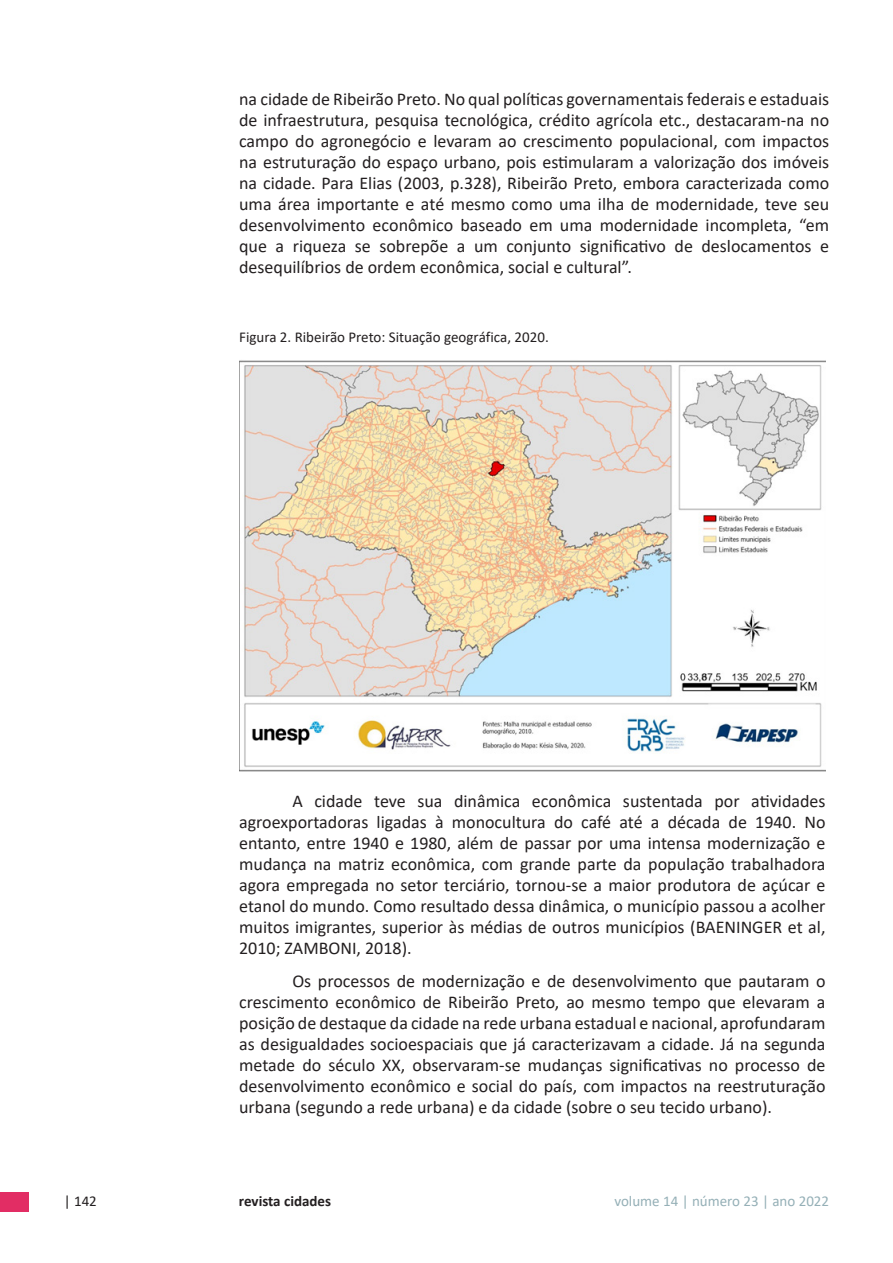
<style>
.page{position:relative;width:893px;height:1263px;background:#fff}
.page>*{position:absolute;margin:0;border:0;box-sizing:border-box;transform-origin:0 0}
.t1{font:18px/21px "Calibri";color:#231f20;text-align:justify}
.t2{font:15px "Calibri";color:#231f20}
.t3{font:15px "Calibri";color:#95b0b7}
.t4{font:700 15px "Calibri";color:#231f20}
</style>
<div class="page">
<div style="left:0;top:1192px;width:29px;height:20px;background:#e22d64"></div>
<img style="left:240px;top:360px;width:585px;height:411px">
<p class="t1" style="left:239px;top:88px;width:591px">na cidade de Ribeirão Preto. No qual políticas governamentais federais e estaduais de infraestrutura, pesquisa tecnológica, crédito agrícola etc., destacaram-na no campo do agronegócio e levaram ao crescimento populacional, com impactos na estruturação do espaço urbano, pois estimularam a valorização dos imóveis na cidade. Para Elias (2003, p.328), Ribeirão Preto, embora caracterizada como uma área importante e até mesmo como uma ilha de modernidade, teve seu desenvolvimento econômico baseado em uma modernidade incompleta, “em que a riqueza se sobrepõe a um conjunto significativo de deslocamentos e desequilíbrios de ordem econômica, social e cultural”.</p>
<p class="t2" style="left:239px;top:327px;width:311px">Figura 2. Ribeirão Preto: Situação geográfica, 2020.</p>
<p class="t1" style="left:239px;top:790px;width:588px;text-indent:53px">A cidade teve sua dinâmica econômica sustentada por atividades agroexportadoras ligadas à monocultura do café até a década de 1940. No entanto, entre 1940 e 1980, além de passar por uma intensa modernização e mudança na matriz econômica, com grande parte da população trabalhadora agora empregada no setor terciário, tornou-se a maior produtora de açúcar e etanol do mundo. Como resultado dessa dinâmica, o município passou a acolher muitos imigrantes, superior às médias de outros municípios (BAENINGER et al, 2010; ZAMBONI, 2018).</p>
<p class="t1" style="left:239px;top:970px;width:588px;text-indent:53px">Os processos de modernização e de desenvolvimento que pautaram o crescimento econômico de Ribeirão Preto, ao mesmo tempo que elevaram a posição de destaque da cidade na rede urbana estadual e nacional, aprofundaram as desigualdades socioespaciais que já caracterizavam a cidade. Já na segunda metade do século XX, observaram-se mudanças significativas no processo de desenvolvimento econômico e social do país, com impactos na reestruturação urbana (segundo a rede urbana) e da cidade (sobre o seu tecido urbano).</p>
<p class="t2" style="left:64px;top:1191px;width:35px">| 142</p>
<p class="t4" style="left:239px;top:1191px;width:94px">revista cidades</p>
<p class="t3" style="left:614px;top:1191px;width:216px">volume 14 | número 23 | ano 2022</p>
</div>
